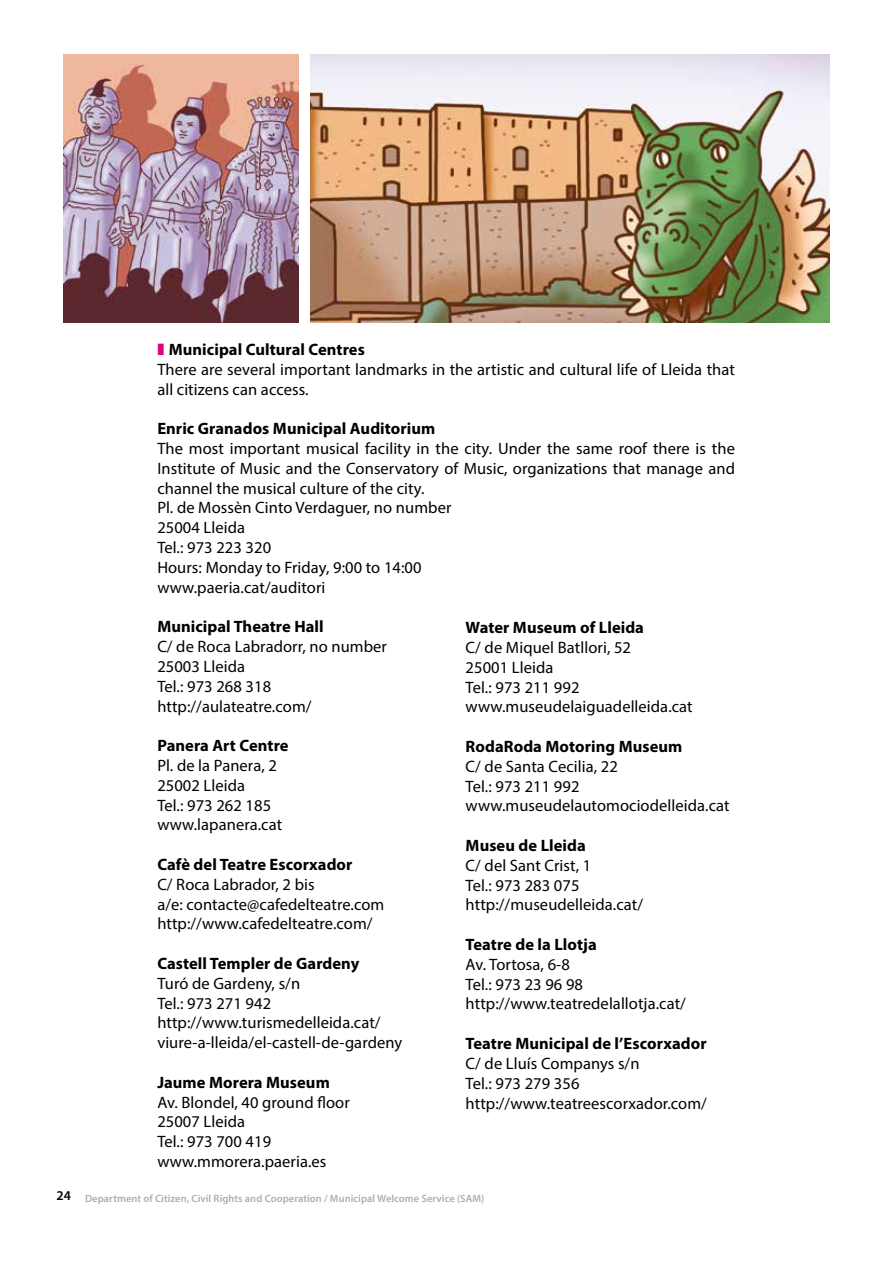
<style>
.page{position:relative;width:893px;height:1263px;background:#fff}
.page>*{position:absolute;margin:0;border:0;box-sizing:border-box;transform-origin:0 0}
.t1{font:16.5px/19.8px "Myriad Pro";letter-spacing:.005em;color:#000}
.t2{font:700 16.5px "Myriad Pro";letter-spacing:.005em;color:#000}
.t3{font:600 10.5px "Myriad Pro";letter-spacing:.005em;color:#adaeb0}
</style>
<div class="page">
<img style="left:64px;top:54px;width:235px;height:269px">
<img style="left:310px;top:54px;width:519px;height:269px">
<p class="t2" style="left:169px;top:339px;width:198px">Municipal Cultural Centres</p>
<p class="t1" style="left:157px;top:359px;width:579px">There are several important landmarks in the artistic and cultural life of Lleida that all citizens can access.</p>
<p class="t2" style="left:157px;top:418px;width:280px">Enric Granados Municipal Auditorium</p>
<p class="t1" style="left:157px;top:438px;width:579px">The most important musical facility in the city. Under the same roof there is the Institute of Music and the Conservatory of Music, organizations that manage and channel the musical culture of the city.<br>Pl. de Mossèn Cinto Verdaguer, no number<br>25004 Lleida<br>Tel.: 973 223 320<br>Hours: Monday to Friday, 9:00 to 14:00<br>www.paeria.cat/auditori</p>
<p class="t2" style="left:157px;top:616px;width:168px">Municipal Theatre Hall</p>
<p class="t1" style="left:157px;top:636px;width:231px">C/ de Roca Labradorr, no number<br>25003 Lleida<br>Tel.: 973 268 318 http://aulateatre.com/</p>
<p class="t2" style="left:157px;top:735px;width:133px">Panera Art Centre</p>
<p class="t1" style="left:157px;top:755px;width:126px">Pl. de la Panera, 2<br>25002 Lleida<br>Tel.: 973 262 185 www.lapanera.cat</p>
<p class="t2" style="left:157px;top:854px;width:197px">Cafè del Teatre Escorxador</p>
<p class="t1" style="left:157px;top:874px;width:229px">C/ Roca Labrador, 2 bis<br>a/e: contacte@cafedelteatre.com http://www.cafedelteatre.com/</p>
<p class="t2" style="left:157px;top:953px;width:204px">Castell Templer de Gardeny</p>
<p class="t1" style="left:157px;top:973px;width:246px">Turó de Gardeny, s/n<br>Tel.: 973 271 942 http://www.turismedelleida.cat/ viure-a-lleida/el-castell-de-gardeny</p>
<p class="t2" style="left:157px;top:1071px;width:174px">Jaume Morera Museum</p>
<p class="t1" style="left:157px;top:1092px;width:194px">Av. Blondel, 40 ground floor<br>25007 Lleida<br>Tel.: 973 700 419 www.mmorera.paeria.es</p>
<p class="t2" style="left:466px;top:617px;width:180px">Water Museum of Lleida</p>
<p class="t1" style="left:466px;top:637px;width:229px">C/ de Miquel Batllori, 52<br>25001 Lleida<br>Tel.: 973 211 992 www.museudelaiguadelleida.cat</p>
<p class="t2" style="left:466px;top:736px;width:218px">RodaRoda Motoring Museum</p>
<p class="t1" style="left:466px;top:756px;width:265px">C/ de Santa Cecilia, 22<br>Tel.: 973 211 992 www.museudelautomociodelleida.cat</p>
<p class="t2" style="left:466px;top:835px;width:122px">Museu de Lleida</p>
<p class="t1" style="left:466px;top:855px;width:179px">C/ del Sant Crist, 1<br>Tel.: 973 283 075 http://museudelleida.cat/</p>
<p class="t2" style="left:466px;top:934px;width:133px">Teatre de la Llotja</p>
<p class="t1" style="left:466px;top:954px;width:222px">Av. Tortosa, 6-8<br>Tel.: 973 23 96 98 http://www.teatredelallotja.cat/</p>
<p class="t2" style="left:466px;top:1033px;width:242px">Teatre Municipal de l’Escorxador</p>
<p class="t1" style="left:466px;top:1053px;width:243px">C/ de Lluís Companys s/n<br>Tel.: 973 279 356 http://www.teatreescorxador.com/</p>
<p class="t3" style="left:57px;top:1191px;width:429px"><sup>24</sup> Department of Citizen, Civil Rights and Cooperation / Municipal Welcome Service (SAM)</p>
</div>
